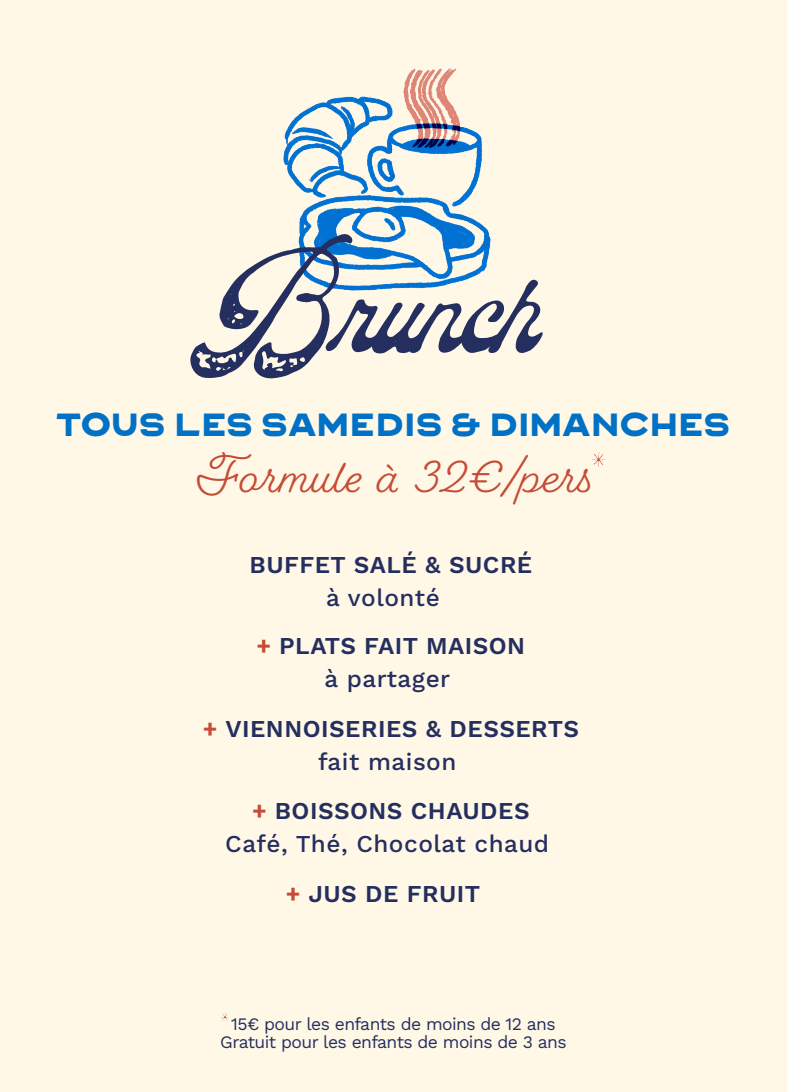
<style>
.page{position:relative;width:787px;height:1092px;background:#fff}
.page>*{position:absolute;margin:0;border:0;box-sizing:border-box;transform-origin:0 0}
.t1{font:147px "The Pretender Script Press";color:#242e5f}
.t2{font:45.25px "Fairwater Script";color:#c54c36}
.t3{font:700 32.5px "The Pretender Exp Sans";letter-spacing:.03em;color:#0071c5}
.t4{font:600 24.25px/49.5px "Work Sans";letter-spacing:.02em;color:#242e5f;text-align:center}
.t5{font:500 24.25px/49.5px "Work Sans";letter-spacing:.02em;color:#242e5f;text-align:center}
.t6{font:17.5px/17.5px "Work Sans";letter-spacing:-.03em;color:#242f5f;text-align:center}
.s1{font-weight:500}
.s2{font-weight:700;color:#c54c36}
.s3{font-weight:600}
</style>
<div class="page">
<div style="left:0;top:0;width:787px;height:1091px;background:#fff8e7"></div>
<img style="left:284px;top:68px;width:206px;height:222px">
<img style="left:592px;top:452px;width:12px;height:14px">
<svg style="left:221px;top:1012px;width:8px;height:9px"></svg>
<h1 class="t1" style="left:198px;top:218px;width:343px">Brunch</h1>
<h3 class="t3" style="left:57px;top:405px;width:675px">TOUS LES SAMEDIS &amp; DIMANCHES</h3>
<h2 class="t2" style="left:197px;top:449px;width:399px">Formule à 32€/pers</h2>
<p class="t4" style="left:249px;top:541px;width:284px">BUFFET SALÉ &amp; SUCRÉ</p>
<p class="t4" style="left:257px;top:575px;width:270px;line-height:47.5px;text-align:left;text-indent:70px"><span class="s1">à volonté<br></span><span class="s2">+</span> PLATS FAIT MAISON</p>
<p class="t4" style="left:203px;top:655px;width:377px"><span class="s1">à partager<br></span><span class="s2">+</span> VIENNOISERIES &amp; DESSERTS</p>
<p class="t4" style="left:252px;top:737px;width:279px"><span class="s1">fait maison<br></span><span class="s2">+</span> BOISSONS CHAUDES</p>
<p class="t5" style="left:225px;top:820px;width:325px">Café, Thé, Chocolat chaud <span class="s2">+</span> <span class="s3">JUS DE FRUIT</span></p>
<p class="t6" style="left:220px;top:1014px;width:348px">15€ pour les enfants de moins de 12 ans<br>Gratuit pour les enfants de moins de 3 ans</p>
</div>
